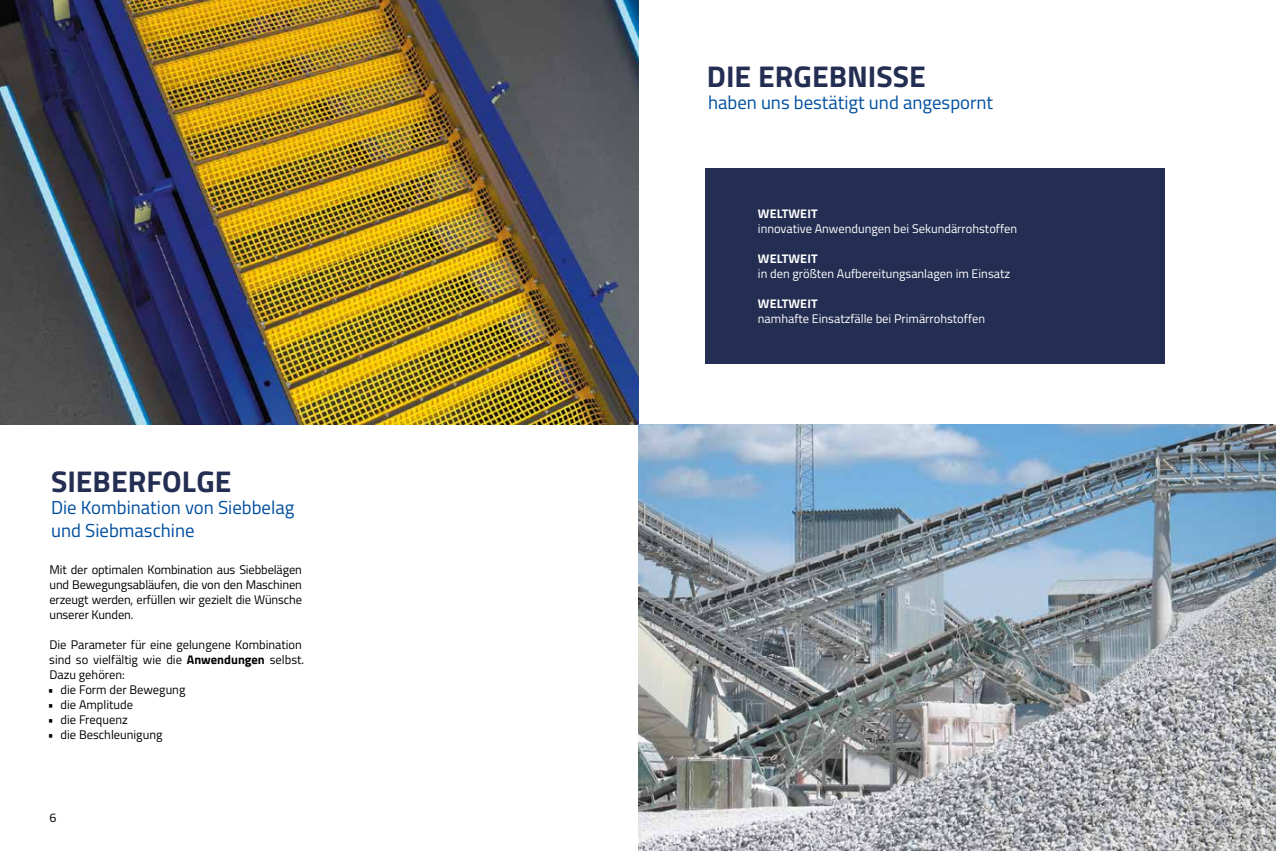
<style>
.page{position:relative;width:1276px;height:851px;background:#fff}
.page>*{position:absolute;margin:0;border:0;box-sizing:border-box;transform-origin:0 0}
.t1{font:700 30px "Titillium";color:#232e52}
.t2{font:18.75px/22.5px "Titillium";color:#004f9f}
.t3{font:12.5px/15px "Titillium";color:#000;text-align:justify}
.t4{font:12.5px "Titillium";color:#fff}
.t5{font:700 12.5px "Titillium";letter-spacing:.01em;color:#fff}
.s1{font-weight:700}
</style>
<div class="page">
<img style="left:0;top:0;width:638px;height:424px">
<div style="left:705px;top:168px;width:460px;height:196px;background:#232e52"></div>
<img style="left:638px;top:424px;width:638px;height:426px">
<h1 class="t1" style="left:51px;top:458px;width:182px">SIEBERFOLGE</h1>
<h2 class="t2" style="left:51px;top:495px;width:245px">Die Kombination von Siebbelag und Siebmaschine</h2>
<p class="t3" style="left:49px;top:561px;width:254px">Mit der optimalen Kombination aus Siebbelägen und Bewegungsabläufen, die von den Maschinen erzeugt werden, erfüllen wir gezielt die Wünsche unserer Kunden.</p>
<p class="t3" style="left:49px;top:636px;width:256px;text-align:left">Die Parameter für eine gelungene Kombination sind so vielfältig wie die <span class="s1">Anwendungen</span> selbst.<br>Dazu gehören:</p>
<p class="t3" style="left:48px;top:681px;width:139px">• die Form der Bewegung</p>
<p class="t3" style="left:48px;top:696px;width:87px">• die Amplitude</p>
<p class="t3" style="left:48px;top:711px;width:81px">• die Frequenz</p>
<p class="t3" style="left:48px;top:726px;width:116px">• die Beschleunigung</p>
<p class="t3" style="left:50px;top:809px;width:8px">6</p>
<h1 class="t1" style="left:707px;top:53px;width:220px">DIE ERGEBNISSE</h1>
<h2 class="t2" style="left:708px;top:90px;width:287px">haben uns bestätigt und angespornt</h2>
<p class="t5" style="left:758px;top:204px;width:61px">WELTWEIT</p>
<p class="t4" style="left:758px;top:219px;width:261px">innovative Anwendungen bei Sekundärrohstoffen</p>
<p class="t5" style="left:758px;top:249px;width:61px">WELTWEIT</p>
<p class="t4" style="left:758px;top:264px;width:254px">in den größten Aufbereitungsanlagen im Einsatz</p>
<p class="t5" style="left:758px;top:294px;width:61px">WELTWEIT</p>
<p class="t4" style="left:758px;top:309px;width:229px">namhafte Einsatzfälle bei Primärrohstoffen</p>
</div>
